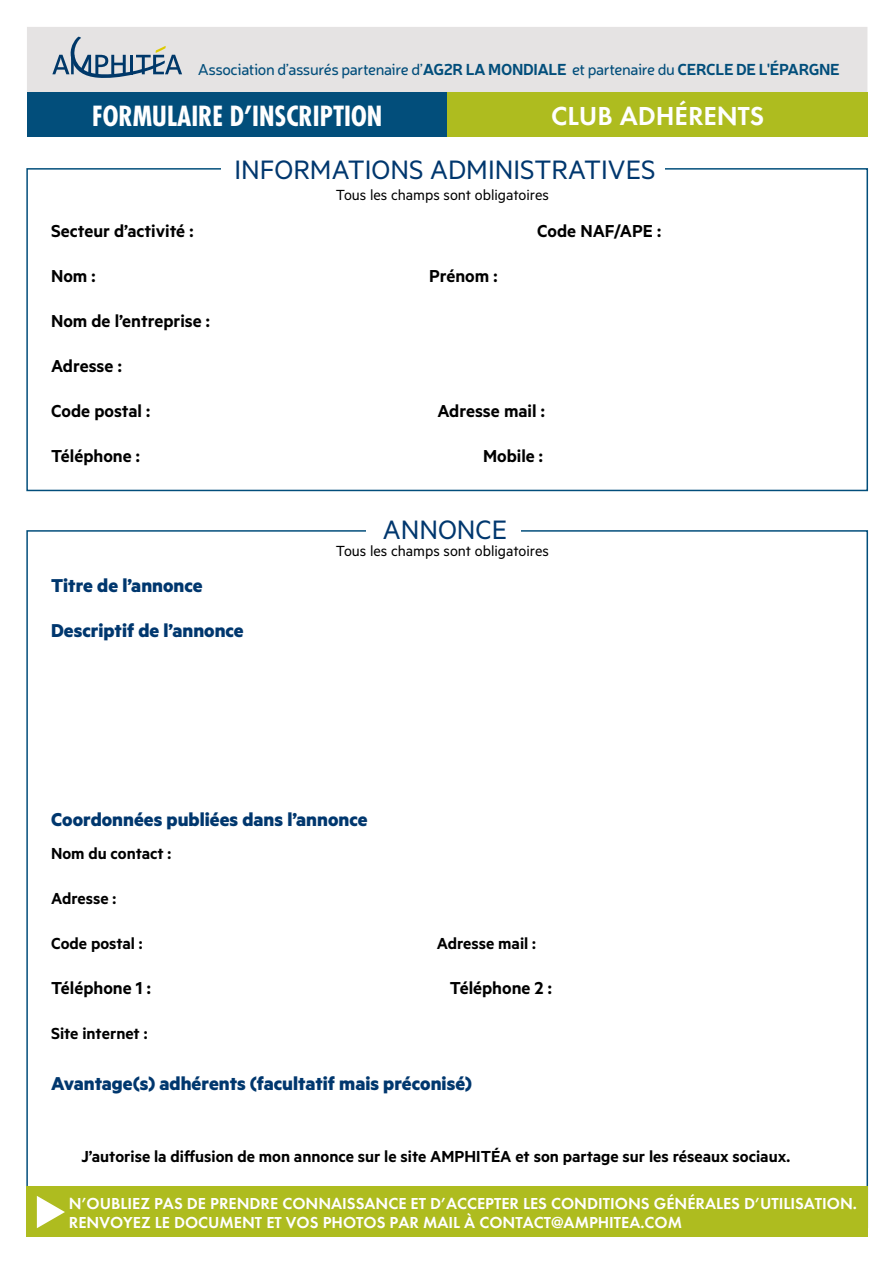
<style>
.page{position:relative;width:893px;height:1263px;background:#fff}
.page>*{position:absolute;margin:0;border:0;box-sizing:border-box;transform-origin:0 0}
.t1{font:30px "Metric";color:#00376e}
.t2{font:700 condensed 27px "Futura Std";color:#fff}
.t3{font:600 27px "Futura T";color:#fff}
.t4{font:700 21px/45px "Metric";color:#00376e}
.t5{font:600 19.5px "Metric";color:#000}
.t6{font:600 18px "Metric";color:#000}
.t7{font:600 16.5px/19.8px "Futura T";color:#fff}
.t8{font:16.5px "Metric";color:#000}
.t9{font:15.75px "Neris";letter-spacing:-.025em;color:#024e7b}
.s1{font-weight:700}
</style>
<div class="page">
<div style="left:26px;top:168px;width:842px;height:323px;border:2px solid #024e7b"></div>
<div style="left:221px;top:150px;width:444px;height:36px;background:#fff"></div>
<div style="left:27px;top:27px;width:840px;height:65px;background:#e5e3e3"></div>
<svg style="left:52px;top:36px;width:130px;height:42px"></svg>
<div style="left:27px;top:92px;width:420px;height:45px;background:#024e7b"></div>
<div style="left:447px;top:92px;width:421px;height:45px;background:#aebc1f"></div>
<div style="left:26px;top:1187px;width:842px;height:50px;background:#aebc1f"></div>
<svg style="left:37px;top:1196px;width:28px;height:32px"></svg>
<p class="t9" style="left:198px;top:59px;width:644px">Association d’assurés partenaire d’<span class="s1">AG2R LA MONDIALE</span> et partenaire du <span class="s1">CERCLE DE L'ÉPARGNE</span></p>
<h2 class="t2" style="left:92px;top:99px;width:292px">FORMULAIRE D’INSCRIPTION</h2>
<h2 class="t3" style="left:551px;top:100px;width:215px">CLUB ADHÉRENTS</h2>
<h1 class="t1" style="left:235px;top:152px;width:422px">INFORMATIONS ADMINISTRATIVES</h1>
<p class="t8" style="left:336px;top:185px;width:215px">Tous les champs sont obligatoires</p>
<p class="t5" style="left:51px;top:219px;width:144px">Secteur d’activité :</p>
<p class="t5" style="left:537px;top:219px;width:126px">Code NAF/APE :</p>
<p class="t5" style="left:51px;top:264px;width:46px">Nom :</p>
<p class="t5" style="left:429px;top:264px;width:70px">Prénom :</p>
<p class="t5" style="left:51px;top:309px;width:161px">Nom de l’entreprise :</p>
<p class="t5" style="left:51px;top:354px;width:72px">Adresse :</p>
<p class="t5" style="left:51px;top:399px;width:101px">Code postal :</p>
<p class="t5" style="left:437px;top:399px;width:109px">Adresse mail :</p>
<p class="t5" style="left:51px;top:444px;width:90px">Téléphone :</p>
<p class="t5" style="left:483px;top:444px;width:62px">Mobile :</p>
<h1 class="t1" style="left:383px;top:512px;width:126px">ANNONCE</h1>
<p class="t4" style="left:51px;top:563px;width:194px">Titre de l’annonce<br>Descriptif de l’annonce</p>
<p class="t8" style="left:336px;top:542px;width:215px">Tous les champs sont obligatoires</p>
<p class="t4" style="left:51px;top:797px;width:318px">Coordonnées publiées dans l’annonce</p>
<p class="t6" style="left:51px;top:843px;width:122px">Nom du contact :</p>
<p class="t6" style="left:51px;top:888px;width:67px">Adresse :</p>
<p class="t6" style="left:51px;top:933px;width:93px">Code postal :</p>
<p class="t6" style="left:437px;top:933px;width:101px">Adresse mail :</p>
<p class="t5" style="left:51px;top:977px;width:101px">Téléphone 1 :</p>
<p class="t5" style="left:450px;top:977px;width:104px">Téléphone 2 :</p>
<p class="t6" style="left:51px;top:1023px;width:98px">Site internet :</p>
<p class="t4" style="left:51px;top:1060px;width:423px">Avantage(s) adhérents (facultatif mais préconisé)</p>
<p class="t6" style="left:82px;top:1146px;width:710px">J’autorise la diffusion de mon annonce sur le site AMPHITÉA et son partage sur les réseaux sociaux.</p>
<p class="t7" style="left:69px;top:1193px;width:790px">N’OUBLIEZ PAS DE PRENDRE CONNAISSANCE ET D’ACCEPTER LES CONDITIONS GÉNÉRALES D’UTILISATION.<br>RENVOYEZ LE DOCUMENT ET VOS PHOTOS PAR MAIL À CONTACT@AMPHITEA.COM</p>
</div>
